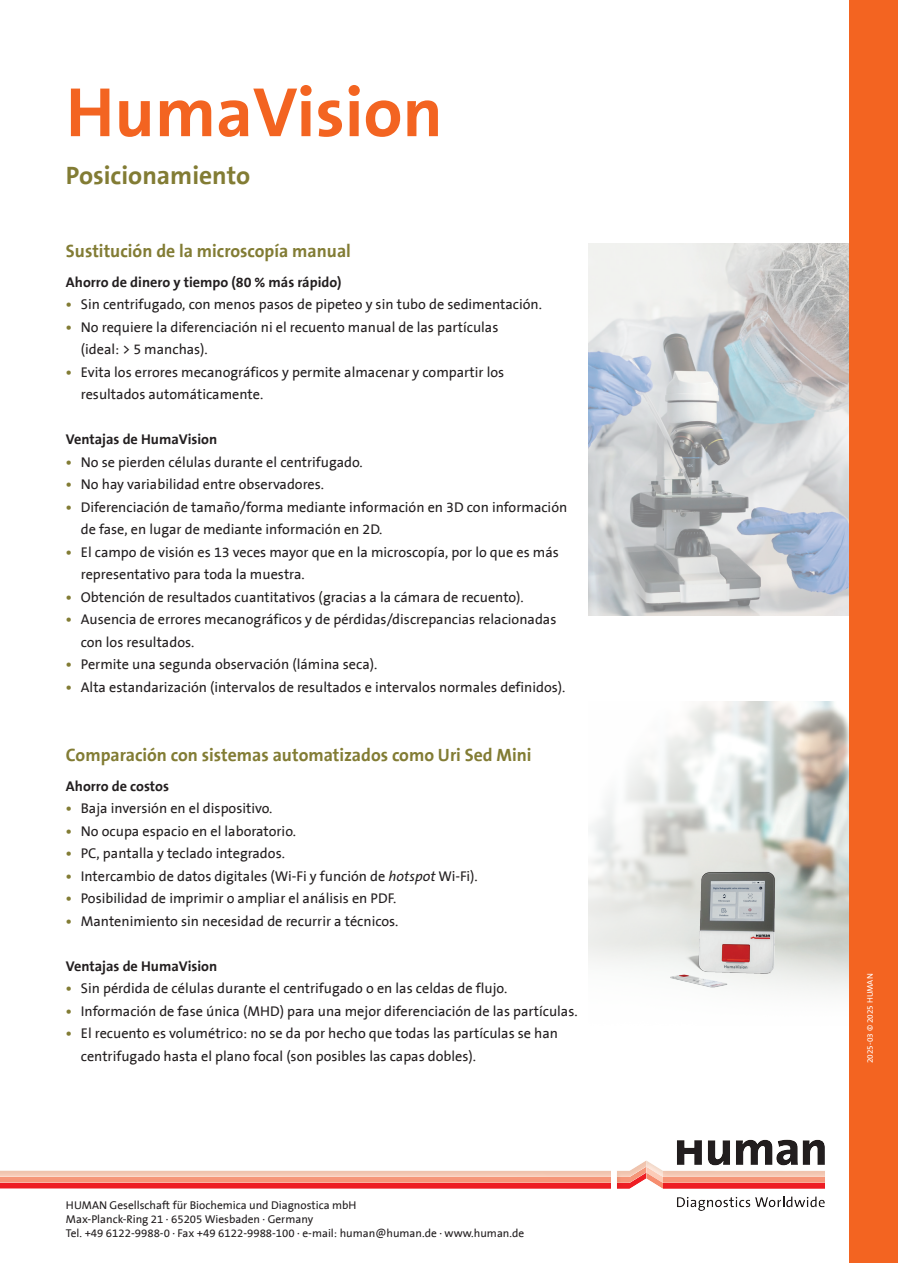
<style>
.page{position:relative;width:898px;height:1263px;background:#fff}
.page>*{position:absolute;margin:0;border:0;box-sizing:border-box;transform-origin:0 0}
.t1{font:700 70.5px "The Sans B7";color:#f36421}
.t2{font:700 25.5px "The Sans B7";color:#827c34}
.t3{font:700 18px "The Sans B7";color:#827c34}
.t4{font:14.25px/22.5px "The Sans B5 Plain";color:#231f20}
.t5{font:700 14.25px "The Sans B7";color:#231f20}
.C5__Imprint_7_6pt{font:11.4px "The Sans B5 Plain";color:#231f20}
.t6{font:8.25px "The Sans B5 Plain";color:#fff}
.s1{font-family:"The Sans B7";font-weight:700;color:#827c34}
.s2{font-family:"The Sans";font-style:italic}
</style>
<div class="page">
<div style="left:0;top:1139px;width:826px;height:72px;background:#e6dccf;opacity:.5"></div>
<img style="left:588px;top:702px;width:260px;height:266px">
<img style="left:670px;top:791px;width:178px;height:201px">
<img style="left:588px;top:243px;width:260px;height:372px">
<div style="left:848px;top:0;width:49px;height:1263px;background:#f36421"></div>
<p class="t1" style="left:66px;top:75px;width:378px">HumaVision</p>
<p class="t2" style="left:66px;top:162px;width:186px">Posicionamiento</p>
<p class="t3" style="left:66px;top:241px;width:286px">Sustitución de la microscopía manual</p>
<p class="t5" style="left:66px;top:274px;width:277px">Ahorro de dinero y tiempo (80 % más rápido)</p>
<p class="t4" style="left:66px;top:294px;width:477px"><span class="s1">•</span> Sin centrifugado, con menos pasos de pipeteo y sin tubo de sedimentación.</p>
<p class="t4" style="left:81px;top:316px;width:419px;text-indent:-15px"><span class="s1">•</span> No requiere la diferenciación ni el recuento manual de las partículas (ideal: &gt; 5 manchas).</p>
<p class="t4" style="left:81px;top:361px;width:425px;text-indent:-15px"><span class="s1">•</span> Evita los errores mecanográficos y permite almacenar y compartir los resultados automáticamente.</p>
<p class="t5" style="left:66px;top:432px;width:153px">Ventajas de HumaVision</p>
<p class="t4" style="left:66px;top:451px;width:298px"><span class="s1">•</span> No se pierden células durante el centrifugado.</p>
<p class="t4" style="left:66px;top:474px;width:259px"><span class="s1">•</span> No hay variabilidad entre observadores.</p>
<p class="t4" style="left:66px;top:496px;width:502px"><span class="s1">•</span> Diferenciación de tamaño/forma mediante información en 3D con información</p>
<p class="t4" style="left:81px;top:519px;width:303px">de fase, en lugar de mediante información en 2D.</p>
<p class="t4" style="left:66px;top:541px;width:494px"><span class="s1">•</span> El campo de visión es 13 veces mayor que en la microscopía, por lo que es más</p>
<p class="t4" style="left:81px;top:564px;width:225px">representativo para toda la muestra.</p>
<p class="t4" style="left:66px;top:586px;width:459px"><span class="s1">•</span> Obtención de resultados cuantitativos (gracias a la cámara de recuento).</p>
<p class="t4" style="left:81px;top:609px;width:477px;text-indent:-15px"><span class="s1">•</span> Ausencia de errores mecanográficos y de pérdidas/discrepancias relacionadas con los resultados.</p>
<p class="t4" style="left:66px;top:654px;width:313px"><span class="s1">•</span> Permite una segunda observación (lámina seca).</p>
<p class="t4" style="left:66px;top:676px;width:500px"><span class="s1">•</span> Alta estandarización (intervalos de resultados e intervalos normales definidos).</p>
<p class="t3" style="left:66px;top:745px;width:467px">Comparación con sistemas automatizados como Uri Sed Mini</p>
<p class="t5" style="left:66px;top:778px;width:105px">Ahorro de costos</p>
<p class="t4" style="left:66px;top:798px;width:208px"><span class="s1">•</span> Baja inversión en el dispositivo.</p>
<p class="t4" style="left:66px;top:820px;width:231px"><span class="s1">•</span> No ocupa espacio en el laboratorio.</p>
<p class="t4" style="left:66px;top:843px;width:220px"><span class="s1">•</span> PC, pantalla y teclado integrados.</p>
<p class="t4" style="left:66px;top:865px;width:413px"><span class="s1">•</span> Intercambio de datos digitales (Wi-Fi y función de <span class="s2">hotspot</span> Wi-Fi).</p>
<p class="t4" style="left:66px;top:888px;width:332px"><span class="s1">•</span> Posibilidad de imprimir o ampliar el análisis en PDF.</p>
<p class="t4" style="left:66px;top:910px;width:334px"><span class="s1">•</span> Mantenimiento sin necesidad de recurrir a técnicos.</p>
<p class="t5" style="left:66px;top:958px;width:153px">Ventajas de HumaVision</p>
<p class="t4" style="left:66px;top:978px;width:442px"><span class="s1">•</span> Sin pérdida de células durante el centrifugado o en las celdas de flujo.</p>
<p class="t4" style="left:66px;top:1000px;width:513px"><span class="s1">•</span> Información de fase única (MHD) para una mejor diferenciación de las partículas.</p>
<p class="t4" style="left:81px;top:1023px;width:478px;text-indent:-15px"><span class="s1">•</span> El recuento es volumétrico: no se da por hecho que todas las partículas se han centrifugado hasta el plano focal (son posibles las capas dobles).</p>
<p class="C5__Imprint_7_6pt" style="left:66px;top:1199px;width:292px">HUMAN Gesellschaft für Biochemica und Diagnostica mbH</p>
<p class="C5__Imprint_7_6pt" style="left:66px;top:1213px;width:249px">Max-Planck-Ring 21 · 65205 Wiesbaden · Germany</p>
<p class="C5__Imprint_7_6pt" style="left:66px;top:1228px;width:459px">Tel. +49 6122-9988-0 · Fax +49 6122-9988-100 · e-mail: human@human.de · www.human.de</p>
<p class="t6" style="left:865px;top:1063px;width:91px;rotate:-90deg">2025-03 © 2025 HUMAN</p>
</div>
